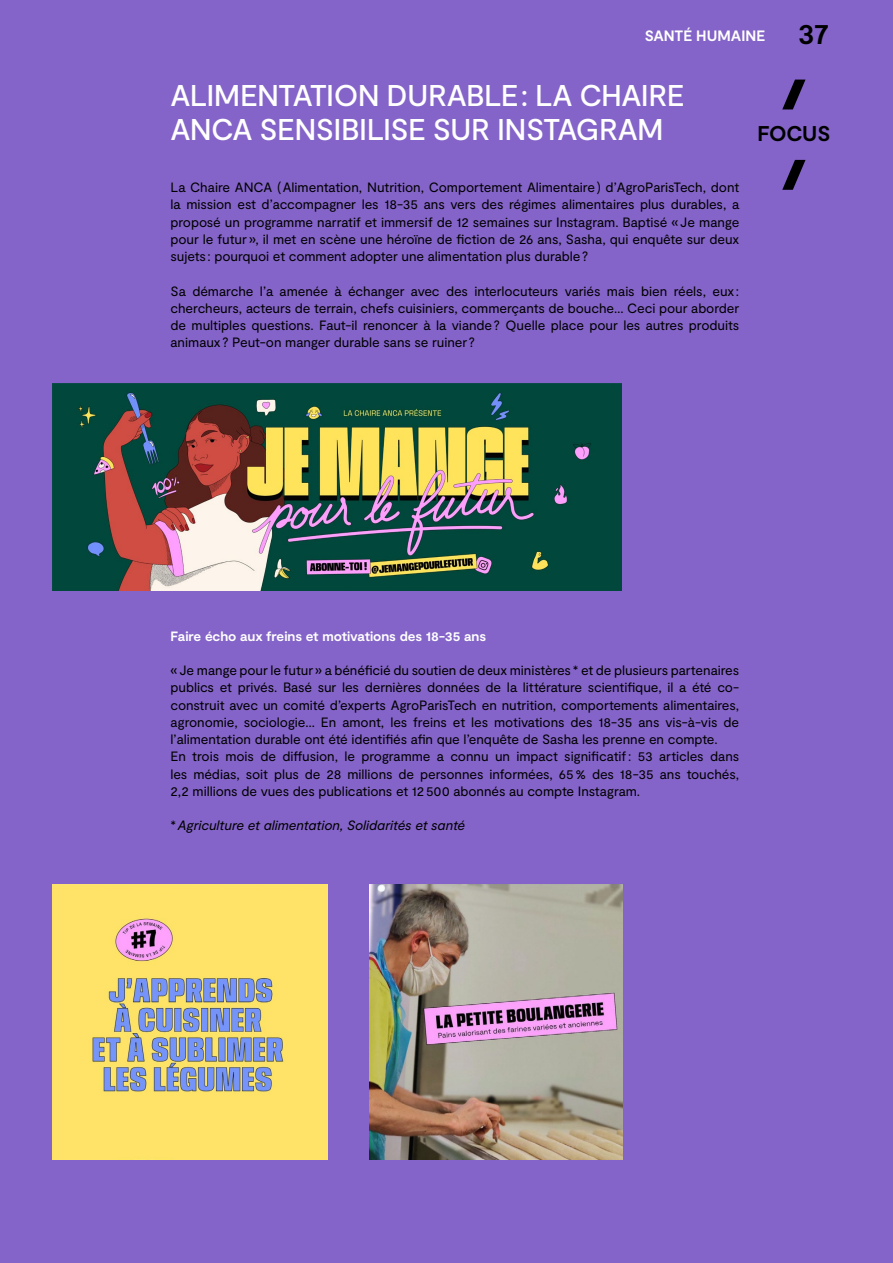
<style>
.page{position:relative;width:893px;height:1263px;background:#8464c8}
.page>*{position:absolute;margin:0;border:0;box-sizing:border-box;transform-origin:0 0}
.t1{font:500 30px/34.5px "Moderat";letter-spacing:-.02em;color:#fff}
.t2{font:700 27px "Moderat";color:#000}
.t3{font:700 21.3px "Moderat";letter-spacing:-.01em;color:#000}
.t4{font:700 15px "Moderat";letter-spacing:-.005em;color:#fff}
.t5{font:13.5px/17.2px "Moderat";letter-spacing:-.005em;color:#000;text-align:justify}
.t6{font:italic 13.5px "Moderat";letter-spacing:-.005em;color:#000}
.t7{font:700 13.5px "Moderat";letter-spacing:-.005em;color:#fff}
.s1{font-style:normal}
</style>
<div class="page">
<img style="left:53px;top:383px;width:568px;height:207px">
<svg style="left:782px;top:80px;width:23px;height:29px"></svg>
<svg style="left:782px;top:160px;width:23px;height:30px"></svg>
<img style="left:53px;top:885px;width:274px;height:274px">
<img style="left:370px;top:885px;width:252px;height:274px">
<p class="t4" style="left:645px;top:27px;width:122px">SANTÉ HUMAINE</p>
<p class="t2" style="left:798px;top:19px;width:32px">37</p>
<p class="t1" style="left:171px;top:79px;width:515px">ALIMENTATION DURABLE: LA CHAIRE<br>ANCA SENSIBILISE SUR INSTAGRAM</p>
<p class="t3" style="left:757px;top:121px;width:74px">FOCUS</p>
<p class="t5" style="left:171px;top:179px;width:570px">La Chaire ANCA ( Alimentation, Nutrition, Comportement Alimentaire ) d’AgroParisTech, dont la mission est d’accompagner les 18-35 ans vers des régimes alimentaires plus durables, a proposé un programme narratif et immersif de 12 semaines sur Instagram. Baptisé « Je mange pour le futur », il met en scène une héroïne de fiction de 26 ans, Sasha, qui enquête sur deux sujets : pourquoi et comment adopter une alimentation plus durable ?</p>
<p class="t5" style="left:171px;top:283px;width:570px">Sa démarche l’a amenée à échanger avec des interlocuteurs variés mais bien réels, eux : chercheurs, acteurs de terrain, chefs cuisiniers, commerçants de bouche… Ceci pour aborder de multiples questions. Faut-il renoncer à la viande ? Quelle place pour les autres produits animaux ? Peut-on manger durable sans se ruiner ?</p>
<p class="t7" style="left:171px;top:628px;width:317px">Faire écho aux freins et motivations des 18-35 ans</p>
<p class="t5" style="left:171px;top:662px;width:570px">« Je mange pour le futur » a bénéficié du soutien de deux ministères * et de plusieurs partenaires publics et privés. Basé sur les dernières données de la littérature scientifique, il a été co&shy;construit avec un comité d’experts AgroParisTech en nutrition, comportements alimentaires, agronomie, sociologie… En amont, les freins et les motivations des 18-35 ans vis-à-vis de l’alimentation durable ont été identifiés afin que l’enquête de Sasha les prenne en compte.</p>
<p class="t5" style="left:171px;top:748px;width:570px">En trois mois de diffusion, le programme a connu un impact significatif : 53 articles dans les médias, soit plus de 28 millions de personnes informées, 65 % des 18-35 ans touchés, 2,2 millions de vues des publications et 12 500 abonnés au compte Instagram.</p>
<p class="t6" style="left:171px;top:818px;width:296px"><span class="s1">*</span> Agriculture et alimentation, Solidarités et santé</p>
</div>
